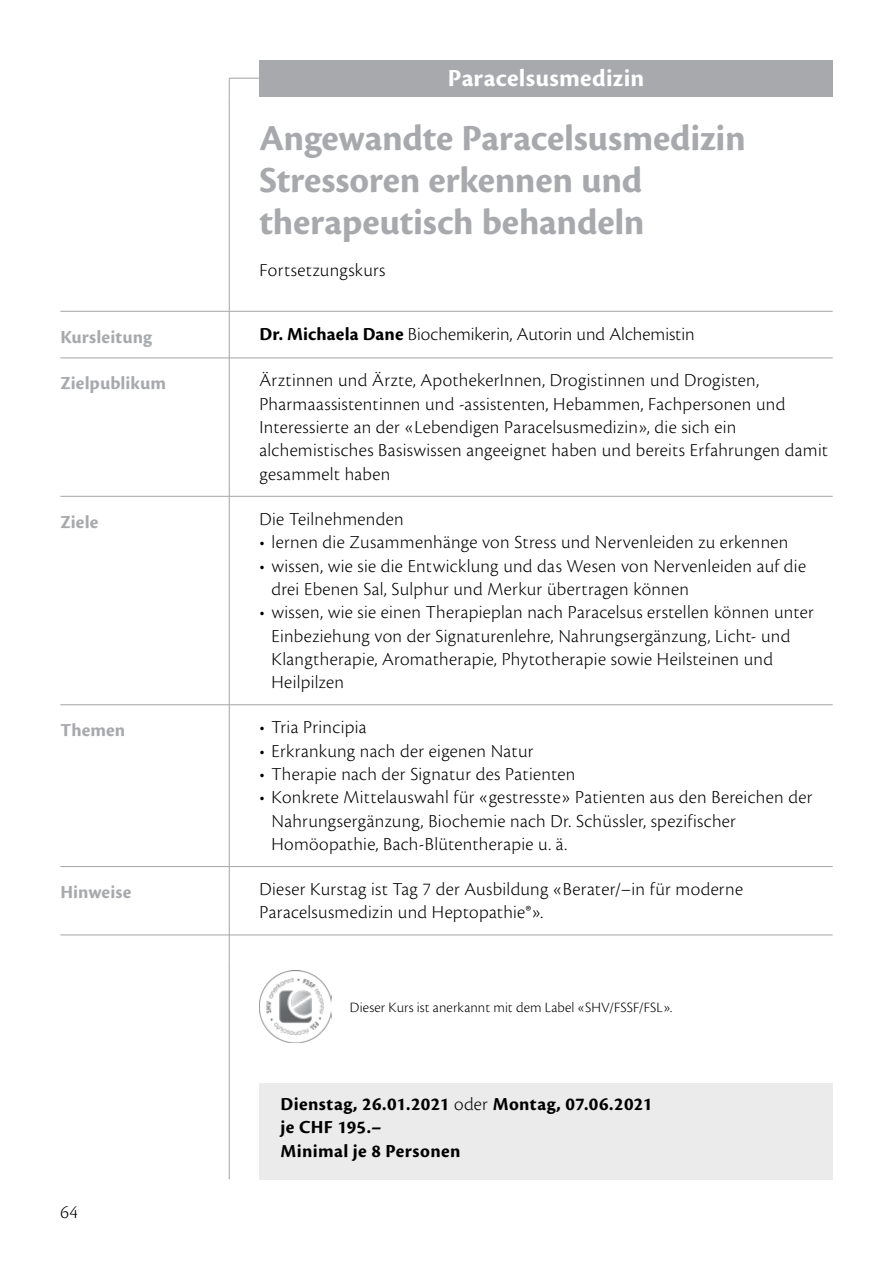
<style>
.page{position:relative;width:893px;height:1263px;background:#fff}
.page>*{position:absolute;margin:0;border:0;box-sizing:border-box;transform-origin:0 0}
.t1{font:700 38.25px/42.2px "Cronos Pro";letter-spacing:-.005em;color:#a7a9ac}
.t2{font:700 25.5px "Cronos Pro";letter-spacing:.01em;color:#fff}
.t3{font:300 19.05px/23.4px "Cronos Pro";letter-spacing:.015em;color:#000}
.t4{font:700 19.05px/23.4px "Cronos Pro";letter-spacing:.02em;color:#000}
.t5{font:700 19.05px "Cronos Pro";letter-spacing:.005em;color:#a7a9ac}
.t6{font:300 14.85px "Cronos Pro";letter-spacing:.01em;color:#000}
.s1{font-weight:700}
.s2{font-weight:300}
</style>
<div class="page">
<div style="left:259px;top:60px;width:574px;height:36px;background:#a7a9ac"></div>
<svg style="left:229px;top:79px;width:1px;height:17px"></svg>
<hr style="left:229px;top:96px;width:1px;height:215px;background:#a7a9ac">
<hr style="left:229px;top:78px;width:30px;height:1px;background:#a7a9ac">
<hr style="left:229px;top:311px;width:1px;height:649px;background:#a7a9ac">
<hr style="left:229px;top:960px;width:1px;height:219px;background:#a7a9ac">
<hr style="left:229px;top:934px;width:604px;height:1px;background:#a7a9ac">
<hr style="left:229px;top:866px;width:604px;height:1px;background:#a7a9ac">
<hr style="left:229px;top:704px;width:604px;height:1px;background:#a7a9ac">
<hr style="left:60px;top:357px;width:169px;height:1px;background:#a7a9ac">
<hr style="left:60px;top:496px;width:169px;height:1px;background:#a7a9ac">
<hr style="left:60px;top:704px;width:169px;height:1px;background:#a7a9ac">
<hr style="left:229px;top:496px;width:604px;height:1px;background:#a7a9ac">
<hr style="left:229px;top:311px;width:604px;height:1px;background:#a7a9ac">
<hr style="left:229px;top:357px;width:604px;height:1px;background:#a7a9ac">
<hr style="left:60px;top:866px;width:169px;height:1px;background:#a7a9ac">
<hr style="left:60px;top:934px;width:169px;height:1px;background:#a7a9ac">
<hr style="left:60px;top:311px;width:169px;height:1px;background:#a7a9ac">
<img style="left:259px;top:970px;width:73px;height:73px">
<div style="left:259px;top:1083px;width:574px;height:96px;background:#ebebec"></div>
<h2 class="t2" style="left:448px;top:64px;width:198px">Paracelsusmedizin</h2>
<h1 class="t1" style="left:259px;top:118px;width:488px">Angewandte Paracelsusmedizin<br>Stressoren erkennen und therapeutisch behandeln</h1>
<p class="t3" style="left:259px;top:259px;width:128px">Fortsetzungskurs</p>
<p class="t5" style="left:60px;top:326px;width:93px">Kursleitung</p>
<p class="t3" style="left:259px;top:322px;width:437px"><span class="s1">Dr. Michaela Dane</span> Biochemikerin, Autorin und Alchemistin</p>
<p class="t5" style="left:60px;top:372px;width:107px">Zielpublikum</p>
<p class="t3" style="left:259px;top:369px;width:570px">Ärztinnen und Ärzte, ApothekerInnen, Drogistinnen und Drogisten, Pharmaassistentinnen und -assistenten, Hebammen, Fachpersonen und Interessierte an der «Lebendigen Paracelsusmedizin», die sich ein alchemistisches Basiswissen angeeignet haben und bereits Erfahrungen damit gesammelt haben</p>
<p class="t5" style="left:60px;top:511px;width:40px">Ziele</p>
<p class="t3" style="left:259px;top:507px;width:146px">Die Teilnehmenden</p>
<p class="t3" style="left:259px;top:530px;width:530px">• lernen die Zusammenhänge von Stress und Nervenleiden zu erkennen</p>
<p class="t3" style="left:272px;top:554px;width:536px;text-indent:-12px">• wissen, wie sie die Entwicklung und das Wesen von Nervenleiden auf die drei Ebenen Sal, Sulphur und Merkur übertragen können</p>
<p class="t3" style="left:272px;top:600px;width:544px;text-indent:-12px">• wissen, wie sie einen Therapieplan nach Paracelsus erstellen können unter Einbeziehung von der Signaturenlehre, Nahrungsergänzung, Licht- und Klangtherapie, Aromatherapie, Phytotherapie sowie Heilsteinen und Heilpilzen</p>
<p class="t5" style="left:60px;top:719px;width:66px">Themen</p>
<p class="t3" style="left:259px;top:715px;width:109px">• Tria Principia</p>
<p class="t3" style="left:259px;top:739px;width:276px">• Erkrankung nach der eigenen Natur</p>
<p class="t3" style="left:259px;top:762px;width:317px">• Therapie nach der Signatur des Patienten</p>
<p class="t3" style="left:272px;top:785px;width:542px;text-indent:-12px">• Konkrete Mittelauswahl für «gestresste» Patienten aus den Bereichen der<br>Nahrungsergänzung, Biochemie nach Dr. Schüssler, spezifischer<br>Homöopathie, Bach-Blütentherapie u. ä.</p>
<p class="t5" style="left:60px;top:881px;width:72px">Hinweise</p>
<p class="t3" style="left:259px;top:877px;width:485px">Dieser Kurstag ist Tag 7 der Ausbildung «Berater/–in für moderne<br>Paracelsusmedizin und Heptopathie®».</p>
<p class="t6" style="left:350px;top:999px;width:324px">Dieser Kurs ist anerkannt mit dem Label «SHV/FSSF/FSL».</p>
<p class="t3" style="left:60px;top:1200px;width:19px">64</p>
<p class="t4" style="left:281px;top:1092px;width:373px">Dienstag, 26.01.2021 <span class="s2">oder</span> Montag, 07.06.2021 je CHF 195.–<br>Minimal je 8 Personen</p>
</div>
